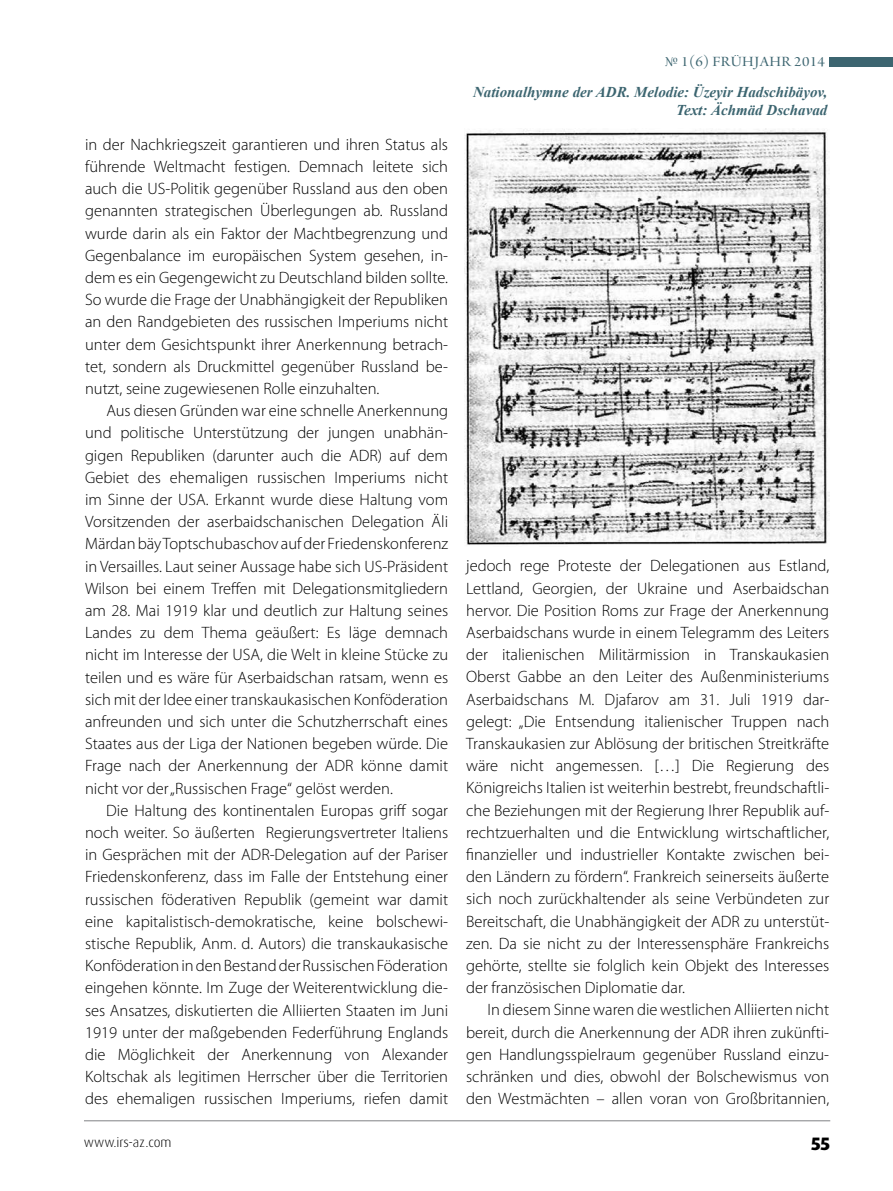
<style>
.page{position:relative;width:893px;height:1191px;background:#fff}
.page>*{position:absolute;margin:0;border:0;box-sizing:border-box;transform-origin:0 0}
.t1{font:800 18px "Dax Pro";color:#000}
.t2{font:300 16.5px/22.2px "Myriad Pro";color:#000;text-align:justify}
.t3{font:italic 700 15px/18px "Times New Roman";color:#3c6570;text-align:right}
.t4{font:15px "Arno Pro Display";letter-spacing:.03em;color:#3c6570;scale:1.1 1}
.t5{font:300 13.5px "Dax Pro";color:#000}
</style>
<div class="page">
<hr style="left:84px;top:1120px;width:746px;height:1px;background:#808285">
<img style="left:465px;top:128px;width:364px;height:417px">
<div style="left:829px;top:57px;width:64px;height:9px;background:#3c6570"></div>
<p class="t4" style="left:665px;top:53px;width:147px">№ 1(6) FRÜHJAHR 2014</p>
<p class="t2" style="left:85px;top:133px;width:365px">in der Nachkriegszeit garantieren und ihren Status als führende Weltmacht festigen. Demnach leitete sich auch die US-Politik gegenüber Russland aus den oben genannten strategischen Überlegungen ab. Russland wurde darin als ein Faktor der Machtbegrenzung und Gegenbalance im europäischen System gesehen, in&shy;dem es ein Gegengewicht zu Deutschland bilden sollte.<br>So wurde die Frage der Unabhängigkeit der Republiken an den Randgebieten des russischen Imperiums nicht unter dem Gesichtspunkt ihrer Anerkennung betrach&shy;tet, sondern als Druckmittel gegenüber Russland be&shy;nutzt, seine zugewiesenen Rolle einzuhalten.</p>
<p class="t2" style="left:85px;top:400px;width:365px;text-indent:21px">Aus diesen Gründen war eine schnelle Anerkennung und politische Unterstützung der jungen unabhän&shy;gigen Republiken (darunter auch die ADR) auf dem Gebiet des ehemaligen russischen Imperiums nicht im Sinne der USA. Erkannt wurde diese Haltung vom Vorsitzenden der aserbaidschanischen Delegation Äli Märdan bäy Toptschubaschov auf der Friedenskonferenz in Versailles. Laut seiner Aussage habe sich US-Präsident Wilson bei einem Treffen mit Delegationsmitgliedern am 28. Mai 1919 klar und deutlich zur Haltung seines Landes zu dem Thema geäußert: Es läge demnach nicht im Interesse der USA, die Welt in kleine Stücke zu teilen und es wäre für Aserbaidschan ratsam, wenn es sich mit der Idee einer transkaukasischen Konföderation anfreunden und sich unter die Schutzherrschaft eines Staates aus der Liga der Nationen begeben würde. Die Frage nach der Anerkennung der ADR</p>
<p class="t2" style="left:85px;top:755px;width:365px;text-indent:276px">könne damit nicht vor der „Russischen Frage“ gelöst werden.</p>
<p class="t2" style="left:85px;top:799px;width:365px;text-indent:21px">Die Haltung des kontinentalen Europas griff sogar noch weiter. So äußerten Regierungsvertreter Italiens in Gesprächen mit der ADR-Delegation auf der Pariser Friedenskonferenz, dass im Falle der Entstehung einer russischen föderativen Republik (gemeint war damit eine kapitalistisch-demokratische, keine bolschewi&shy;stische Republik, Anm. d. Autors) die transkaukasische Konföderation in den Bestand der Russischen Föderation eingehen könnte. Im Zuge der Weiterentwicklung die&shy;ses Ansatzes, diskutierten die Alliierten Staaten im Juni 1919 unter der maßgebenden Federführung Englands die Möglichkeit der Anerkennung von Alexander Koltschak als legitimen Herrscher über die Territorien des ehemaligen russischen Imperiums, riefen damit</p>
<p class="t3" style="left:473px;top:83px;width:356px">Nationalhymne der ADR. Melodie: Üzeyir Hadschibäyov,<br>Text: Ächmäd Dschavad</p>
<p class="t2" style="left:466px;top:555px;width:365px">jedoch rege Proteste der Delegationen aus Estland, Lettland, Georgien, der Ukraine und Aserbaidschan hervor. Die Position Roms zur Frage der Anerkennung Aserbaidschans wurde in einem Telegramm des Leiters der italienischen Militärmission in Transkaukasien Oberst Gabbe an den Leiter des Außenministeriums Aserbaidschans M. Djafarov am 31. Juli 1919 dar&shy;gelegt: „Die Entsendung italienischer Truppen nach Transkaukasien zur Ablösung der britischen Streitkräfte wäre nicht angemessen. […] Die Regierung des Königreichs Italien ist weiterhin bestrebt, freundschaftli&shy;che Beziehungen mit der Regierung Ihrer Republik auf&shy;rechtzuerhalten und die Entwicklung wirtschaftlicher, finanzieller und industrieller Kontakte zwischen bei&shy;den Ländern zu fördern“. Frankreich seinerseits äußerte sich noch zurückhaltender als seine Verbündeten zur Bereitschaft, die Unabhängigkeit der ADR</p>
<p class="t2" style="left:466px;top:910px;width:365px;text-indent:278px">zu unterstüt&shy;zen. Da sie nicht zu der Interessensphäre Frankreichs gehörte, stellte sie folglich kein Objekt des Interesses der französischen Diplomatie dar.</p>
<p class="t2" style="left:466px;top:999px;width:365px;text-indent:21px">In diesem Sinne waren die westlichen Alliierten nicht bereit, durch die Anerkennung der ADR</p>
<p class="t2" style="left:466px;top:1021px;width:365px;text-indent:267px">ihren zukünfti&shy;gen Handlungsspielraum gegenüber Russland einzu&shy;schränken und dies, obwohl der Bolschewismus von den Westmächten – allen voran von Großbritannien,</p>
<p class="t5" style="left:84px;top:1133px;width:89px">www.irs-az.com</p>
<p class="t1" style="left:811px;top:1131px;width:21px">55</p>
</div>
